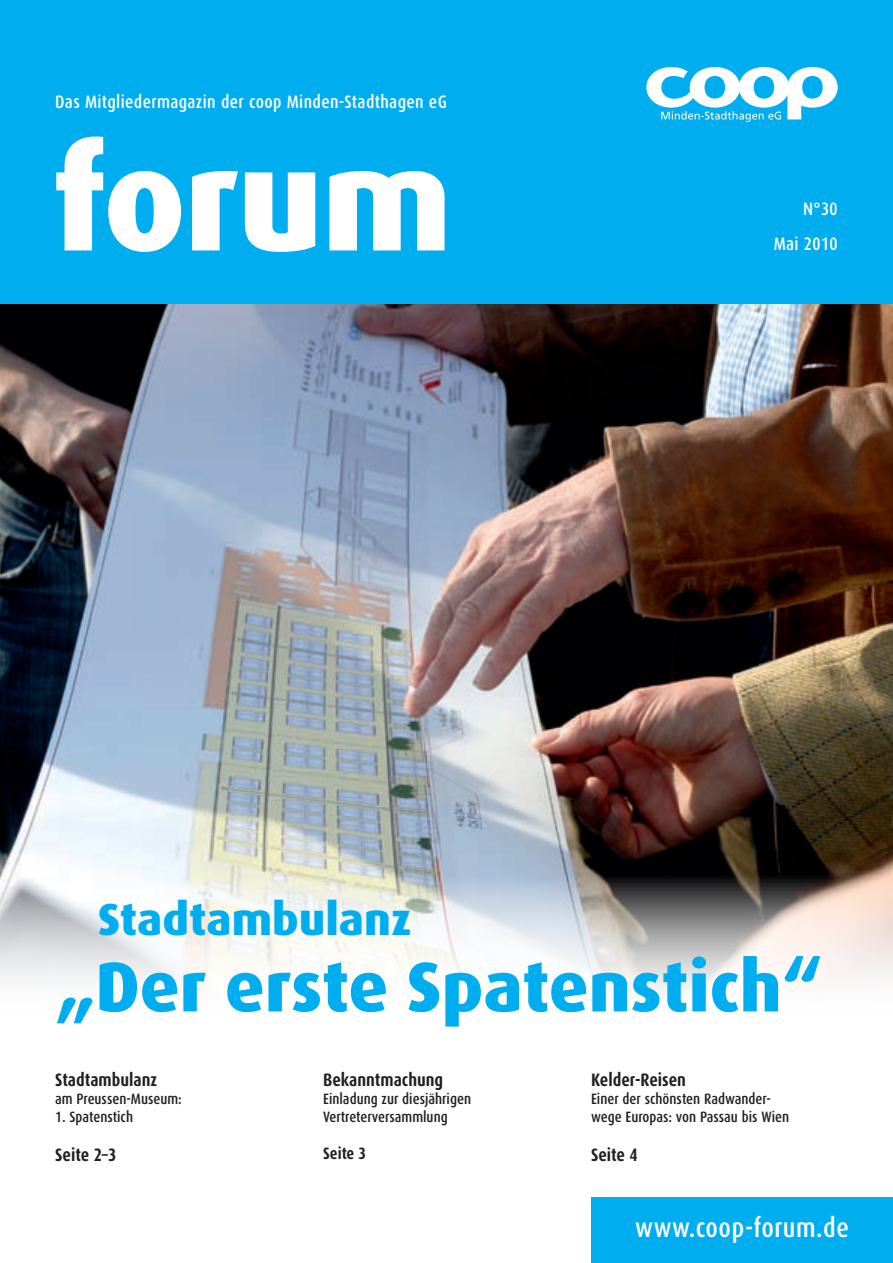
<style>
.page{position:relative;width:893px;height:1263px;background:#fff}
.page>*{position:absolute;margin:0;border:0;box-sizing:border-box;transform-origin:0 0}
.t1{font:800 144.75px "Dax";letter-spacing:-.01em;color:#fff}
.t2{font:800 70.5px "Dax";color:#00aeef}
.t3{font:800 45px "Dax";color:#00aeef}
.t4{font:500 27px "Dax Condensed";letter-spacing:.02em;color:#fff}
.t5{font:500 18px/35.7px "Dax Condensed";letter-spacing:.02em;color:#fff;text-align:right}
.t6{font:700 18px "Dax Condensed";color:#231f20}
.t7{font:700 16.5px "Dax Condensed";color:#231f20}
.t8{font:500 15px/18px "Dax Condensed";color:#231f20}
</style>
<div class="page">
<div style="left:0;top:0;width:893px;height:304px;background:#00aeef"></div>
<img style="left:0;top:304px;width:893px;height:571px">
<svg style="left:0;top:875px;width:893px;height:116px"></svg>
<div style="left:591px;top:1197px;width:302px;height:66px;background:#00aeef"></div>
<svg style="left:646px;top:67px;width:192px;height:55px"></svg>
<p class="t5" style="left:55px;top:84px;width:393px">Das Mitgliedermagazin der coop Minden-Stadthagen eG</p>
<h1 class="t1" style="left:52px;top:117px;width:402px">forum</h1>
<p class="t5" style="left:774px;top:191px;width:65px">N°30<br>Mai 2010</p>
<h3 class="t3" style="left:98px;top:894px;width:315px">Stadtambulanz</h3>
<h2 class="t2" style="left:55px;top:946px;width:768px">„Der erste Spatenstich“</h2>
<p class="t6" style="left:55px;top:1069px;width:103px">Stadtambulanz</p>
<p class="t8" style="left:55px;top:1089px;width:128px">am Preussen-Museum:</p>
<p class="t8" style="left:55px;top:1107px;width:79px">1. Spatenstich</p>
<p class="t6" style="left:55px;top:1145px;width:63px">Seite 2–3</p>
<p class="t6" style="left:323px;top:1069px;width:122px">Bekanntmachung</p>
<p class="t8" style="left:323px;top:1089px;width:149px">Einladung zur diesjährigen<br>Vertreterversammlung</p>
<p class="t7" style="left:323px;top:1144px;width:44px">Seite 3</p>
<p class="t6" style="left:591px;top:1069px;width:96px">Kelder-Reisen</p>
<p class="t8" style="left:591px;top:1089px;width:200px">Einer der schönsten Radwander&shy;wege Europas: von Passau bis Wien</p>
<p class="t6" style="left:591px;top:1145px;width:48px">Seite 4</p>
<h3 class="t4" style="left:635px;top:1213px;width:215px">www.coop-forum.de</h3>
</div>
